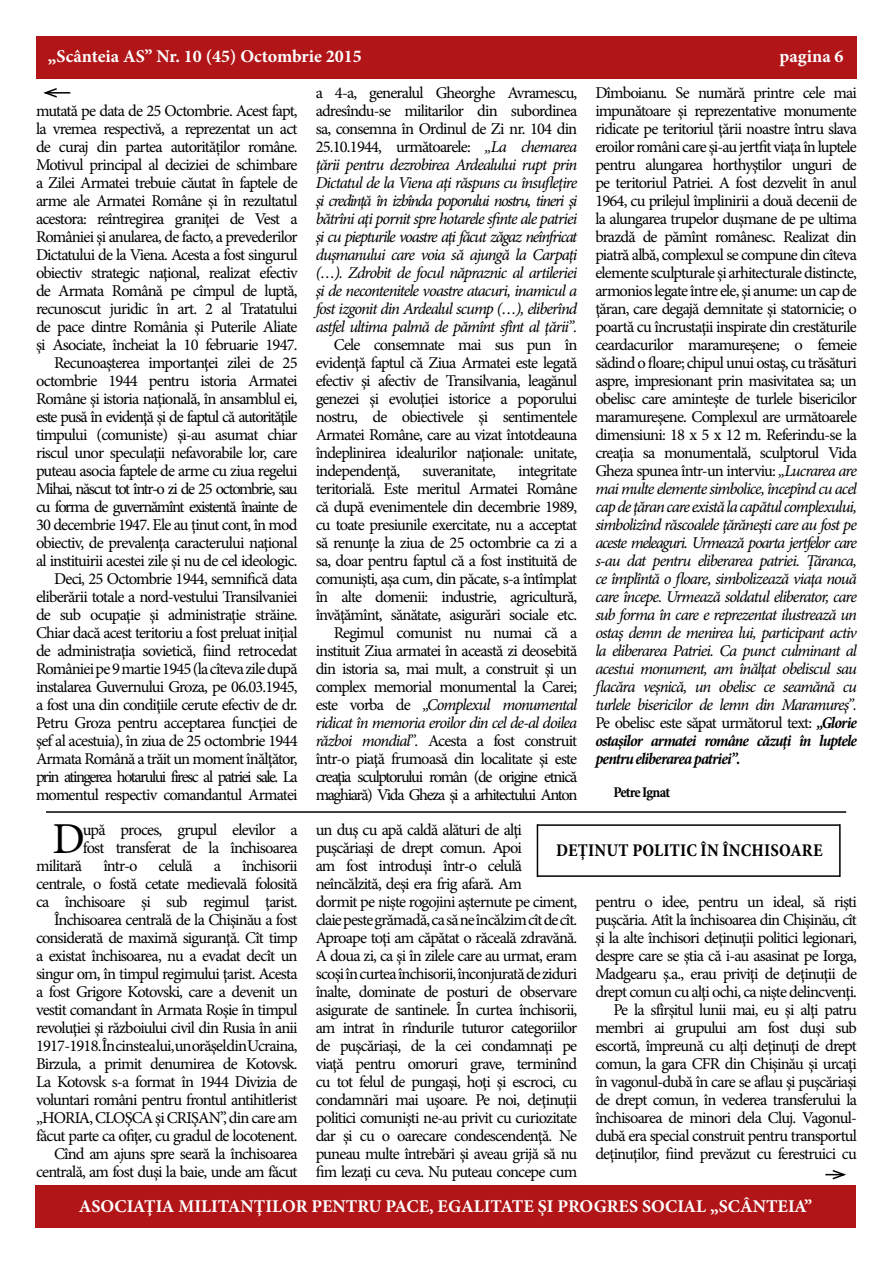
<style>
.page{position:relative;width:893px;height:1263px;background:#fff}
.page>*{position:absolute;margin:0;border:0;box-sizing:border-box;transform-origin:0 0}
.t1{font:44.25px "Minion Pro";color:#000}
.t2{font:700 18px "Minion Pro";color:#fff}
.t3{font:700 condensed 18px "Minion Pro";letter-spacing:.01em;color:#000}
.t4{font:16.5px/18px "Minion Pro";letter-spacing:-.05em;color:#000;text-align:right}
.t5{font:italic 16.5px/18px "Minion Pro";letter-spacing:-.06em;color:#000;text-align:justify}
.t6{font:700 condensed 15px "Minion Pro";letter-spacing:-.06em;color:#000}
.s1{font-style:normal}
.s2{font-style:italic}
.s3{font-weight:700;font-style:italic;font-stretch:condensed}
</style>
<div class="page">
<div style="left:35px;top:1185px;width:821px;height:42px;background:#b11517"></div>
<div style="left:36px;top:36px;width:820px;height:42px;background:#b11517"></div>
<hr style="left:46px;top:811px;width:800px;height:2px;background:#000">
<hr style="left:46px;top:92px;width:24px;height:2px;background:#000">
<svg style="left:43px;top:88px;width:16px;height:10px"></svg>
<hr style="left:537px;top:824px;width:303px;height:2px;background:#000">
<hr style="left:537px;top:824px;width:1px;height:53px;background:#000">
<hr style="left:537px;top:875px;width:303px;height:2px;background:#000">
<hr style="left:839px;top:824px;width:2px;height:53px;background:#000">
<svg style="left:825px;top:1170px;width:21px;height:10px"></svg>
<p class="t2" style="left:48px;top:43px;width:316px">„Scânteia AS” Nr. 10 (45) Octombrie 2015</p>
<p class="t2" style="left:779px;top:43px;width:66px">pagina 6</p>
<p class="t4" style="left:36px;top:102px;width:263px">mutată pe data de 25 Octombrie. Acest fapt, la vremea respectivă, a reprezentat un act de curaj din partea autorităților române.<br>Motivul principal al deciziei de schimbare a Zilei Armatei trebuie căutat în faptele de arme ale Armatei Române şi în rezultatul acestora: reîntregirea graniţei de Vest a României şi anularea, de facto, a prevederilor Dictatului de la Viena. Acesta a fost singurul obiectiv strategic naţional, realizat efectiv de Armata Română pe cîmpul de luptă, recunoscut juridic în art. 2 al Tratatului de pace dintre România şi Puterile Aliate şi Asociate, încheiat la 10 februarie 1947.<br>Recunoaşterea importanţei zilei de 25 octombrie 1944 pentru istoria Armatei Române şi istoria naţională, în ansamblul ei, este pusă în evidenţă şi de faptul că autorităţile timpului (comuniste) şi-au asumat chiar riscul unor speculaţii nefavorabile lor, care puteau asocia faptele de arme cu ziua regelui Mihai, născut tot într-o zi de 25 octombrie, sau cu forma de guvernămînt existentă înainte de 30 decembrie 1947. Ele au ţinut cont, în mod obiectiv, de prevalenţa caracterului naţional al instituirii acestei zile şi nu de cel ideologic.<br>Deci, 25 Octombrie 1944, semnifică data eliberării totale a nord-vestului Transilvaniei de sub ocupaţie şi administraţie străine.<br>Chiar dacă acest teritoriu a fost preluat iniţial de administraţia sovietică, fiind retrocedat României pe 9 martie 1945 (la cîteva zile după instalarea Guvernului Groza, pe 06.03.1945, a fost una din condiţiile cerute efectiv de dr.<br>Petru Groza pentru acceptarea funcţiei de şef al acestuia), în ziua de 25 octombrie 1944<br>Armata Română a trăit un moment înălţător, prin atingerea hotarului firesc al patriei sale. La momentul respectiv comandantul Armatei</p>
<p class="t5" style="left:316px;top:84px;width:263px"><span class="s1">a 4-a, generalul Gheorghe Avramescu, adresîndu-se militarilor din subordinea sa, consemna în Ordinul de Zi nr. 104 din 25.10.1944, următoarele:</span> „La chemarea ţării pentru dezrobirea Ardealului rupt prin Dictatul de la Viena aţi răspuns cu însufleţire şi credinţă în izbînda poporului nostru, tineri şi bătrîni aţi pornit spre hotarele sfinte ale patriei şi cu piepturile voastre aţi făcut zăgaz neînfricat duşmanului care voia să ajungă la Carpaţi (…). Zdrobit de focul năpraznic al artileriei şi de necontenitele voastre atacuri, inamicul a fost izgonit din Ardealul scump (…), eliberînd astfel ultima palmă de pămînt sfînt al ţării”.</p>
<p class="t4" style="left:316px;top:336px;width:263px;text-align:justify;text-indent:18px">Cele consemnate mai sus pun în evidenţă faptul că Ziua Armatei este legată efectiv şi afectiv de Transilvania, leagănul genezei şi evoluţiei istorice a poporului nostru, de obiectivele şi sentimentele Armatei Române, care au vizat întotdeauna îndeplinirea idealurilor naţionale: unitate, independenţă,</p>
<p class="t4" style="left:595px;top:84px;width:263px;text-align:justify">Dîmboianu. Se numără printre cele mai impunătoare şi reprezentative monumente ridicate pe teritoriul ţării noastre întru slava eroilor români care şi-au jertfit viaţa în luptele pentru alungarea horthyştilor unguri de pe teritoriul Patriei. A fost dezvelit în anul 1964, cu prilejul împlinirii a două decenii de la alungarea trupelor duşmane de pe ultima brazdă de pămînt românesc. Realizat din piatră albă, complexul se compune din cîteva elemente sculpturale şi arhitecturale distincte, armonios legate între ele, şi anume: un cap de ţăran, care degajă demnitate şi statornicie; o poartă cu încrustaţii inspirate din crestăturile ceardacurilor maramureşene; o femeie sădind o floare; chipul unui ostaş, cu trăsături aspre, impresionant prin masivitatea sa; un obelisc care aminteşte de turlele bisericilor maramureşene. Complexul are următoarele dimensiuni: 18 x 5 x 12 m. Referindu-se la creaţia sa monumentală, sculptorul Vida Gheza spunea într-un interviu: <span class="s2">„Lucrarea are mai multe elemente simbolice, începînd cu acel cap de ţăran care există la capătul complexului, simbolizînd răscoalele ţărăneşti care au fost pe aceste meleaguri. Urmează poarta jertfelor care s-au dat pentru eliberarea patriei. Ţăranca, ce împlîntă o floare, simbolizează viaţa nouă care începe. Urmează soldatul eliberator, care sub forma în care e reprezentat ilustrează un ostaş demn de menirea lui, participant activ la eliberarea Patriei. Ca punct culminant al acestui monument, am înălţat obeliscul sau flacăra veşnică, un obelisc ce seamănă cu turlele bisericilor de lemn din Maramureş”.<br></span>Pe obelisc este săpat următorul text: <span class="s3">„Glorie ostaşilor armatei române căzuţi în luptele pentru eliberarea patriei”.</span></p>
<p class="t6" style="left:613px;top:782px;width:58px">PETRE IGNAT</p>
<p class="t4" style="left:316px;top:462px;width:263px">integritate<br>teritorială. Este meritul Armatei Române că după evenimentele din decembrie 1989, cu toate presiunile exercitate, nu a acceptat să renunţe la ziua de 25 octombrie ca zi a sa, doar pentru faptul că a fost instituită de comunişti, aşa cum, din păcate, s-a întîmplat în alte domenii: industrie, agricultură, învăţămînt, sănătate, asigurări sociale etc.<br>Regimul comunist nu numai că a instituit Ziua armatei în această zi deosebită din istoria sa, mai mult, a construit şi un complex memorial monumental la Carei; este vorba de <span class="s2">„Complexul monumental ridicat în memoria eroilor din cel de-al doilea război mondial”.</span> Acesta a fost construit într-o piaţă frumoasă din localitate şi este creaţia sculptorului român (de origine etnică maghiară) Vida Gheza şi a arhitectului Anton</p>
<p class="t4" style="left:423px;top:462px;width:75px">suveranitate,</p>
<h1 class="t1" style="left:53px;top:809px;width:34px">D</h1>
<p class="t4" style="left:83px;top:820px;width:216px;text-align:left">upă proces, grupul elevilor a fost transferat de la închisoarea</p>
<p class="t4" style="left:36px;top:856px;width:48px">militară</p>
<p class="t4" style="left:103px;top:856px;width:36px">într-o</p>
<p class="t4" style="left:159px;top:856px;width:36px">celulă</p>
<p class="t4" style="left:214px;top:856px;width:9px">a</p>
<p class="t4" style="left:36px;top:856px;width:263px">închisorii<br>centrale, o fostă cetate medievală folosită ca închisoare şi sub regimul ţarist.<br>Închisoarea centrală de la Chişinău a fost considerată de maximă siguranţă. Cît timp a existat închisoarea, nu a evadat decît un singur om, în timpul regimului ţarist. Acesta a fost Grigore Kotovski, care a devenit un vestit comandant în Armata Roşie în timpul revoluţiei şi războiului civil din Rusia în anii 1917-1918. În cinstea lui, un orăşel din Ucraina, Birzula, a primit denumirea de Kotovsk.<br>La Kotovsk s-a format în 1944 Divizia de voluntari români pentru frontul antihitlerist „HORIA, CLOŞCA şi CRIŞAN”, din care am făcut parte ca ofiţer, cu gradul de locotenent.<br>Cînd am ajuns spre seară la închisoarea centrală, am fost duşi la baie, unde am făcut</p>
<p class="t4" style="left:316px;top:820px;width:263px;text-align:left">un duş cu apă caldă alături de alţi puşcăriaşi de drept comun. Apoi<br>am fost introduşi într-o celulă neîncălzită, deşi era frig afară. Am<br>dormit pe nişte rogojini aşternute pe ciment, claie peste grămadă, ca să ne încălzim cît de cît.<br>Aproape toţi am căpătat o răceală zdravănă.<br>A doua zi, ca şi în zilele care au urmat, eram scoşi în curtea închisorii, înconjurată de ziduri înalte, dominate de posturi de observare asigurate de santinele. În curtea închisorii, am intrat în rîndurile tuturor categoriilor de puşcăriaşi, de la cei condamnaţi pe viaţă pentru omoruri grave, terminînd cu tot felul de pungaşi, hoţi şi escroci, cu condamnări mai uşoare. Pe noi, deţinuţii politici comunişti ne-au privit cu curiozitate dar şi cu o oarecare condescendenţă. Ne puneau multe întrebări şi aveau grijă să nu fim lezaţi cu ceva. Nu puteau concepe cum</p>
<p class="t3" style="left:556px;top:838px;width:108px">DEŢINUT POLITIC</p>
<p class="t3" style="left:701px;top:838px;width:124px">ÎN ÎNCHISOARE</p>
<p class="t4" style="left:595px;top:892px;width:263px">pentru o idee, pentru un ideal, să rişti puşcăria. Atît la închisoarea din Chişinău, cît şi la alte închisori deţinuţii politici legionari, despre care se ştia că i-au asasinat pe Iorga, Madgearu ş.a., erau priviţi de deţinuţii de drept comun cu alţi ochi, ca nişte delincvenţi.<br>Pe la sfîrşitul lunii mai, eu şi alţi patru membri ai grupului am fost duşi sub escortă, împreună cu alţi deţinuţi de drept comun, la gara CFR din Chişinău şi urcaţi în vagonul-dubă în care se aflau şi puşcăriaşi de drept comun, în vederea transferului la închisoarea de minori dela Cluj. Vagonul&shy;dubă era special construit pentru transportul deţinuţilor, fiind prevăzut cu ferestruici cu</p>
<p class="t2" style="left:79px;top:1194px;width:735px">ASOCIAŢIA MILITANŢILOR PENTRU PACE, EGALITATE ŞI PROGRES SOCIAL „SCÂNTEIA”</p>
</div>
